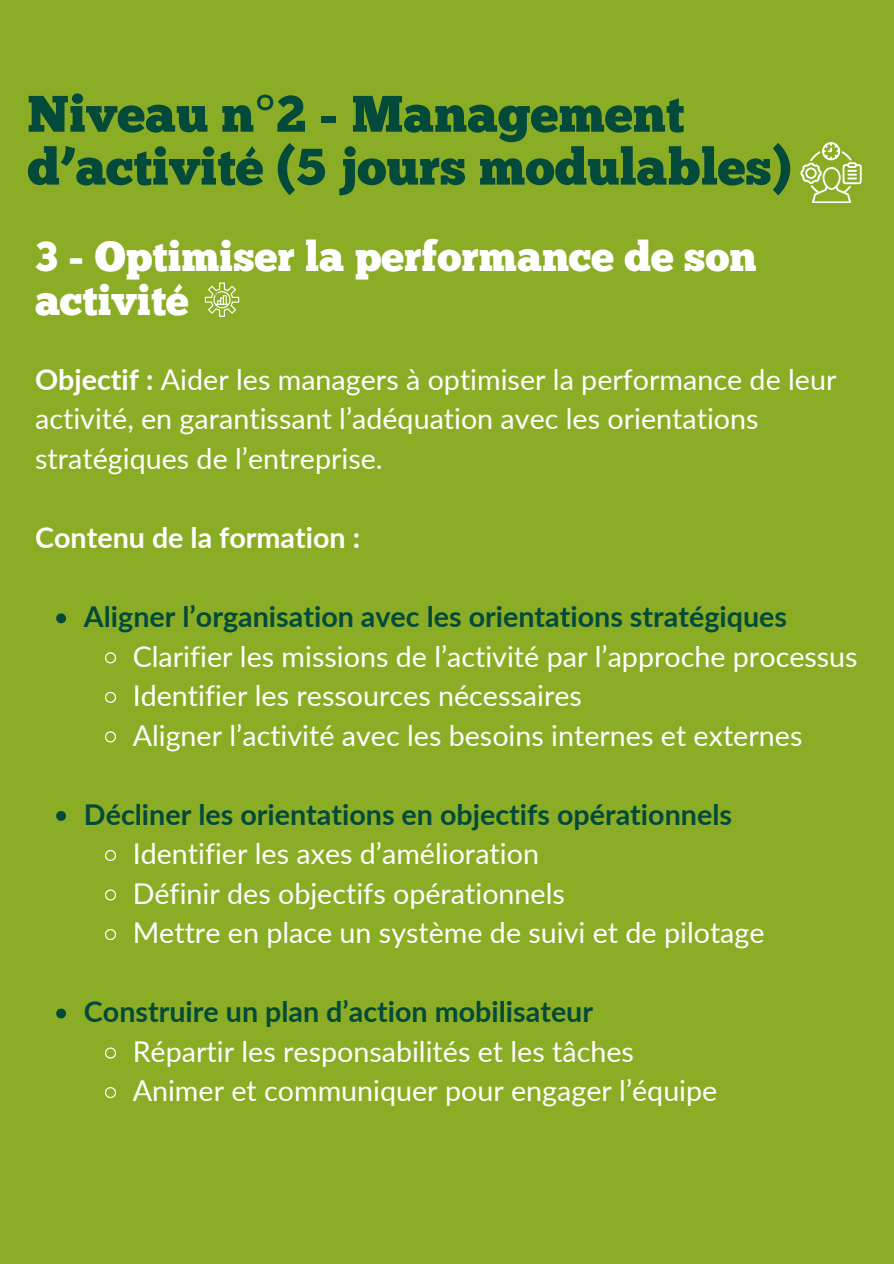
<style>
.page{position:relative;width:894px;height:1264px;background:#fff}
.page>*{position:absolute;margin:0;border:0;box-sizing:border-box;transform-origin:0 0}
.t1{font:51.15px/52.8px "Chunk Five";color:#044a3a}
.t2{font:41.85px/43.3px "Chunk Five";color:#fff}
.t3{font:28.65px/39.5px "Lato";color:#fff}
.t4{font:700 28.65px "Lato";color:#044a3a}
.t5{font:700 28.65px "Lato";color:#fff}
.s1{font-family:"Noto Sans"}
.s2{font-weight:700}
</style>
<div class="page">
<div style="left:0;top:0;width:893px;height:1263px;background:#8bad25"></div>
<svg style="left:56px;top:613px;width:10px;height:10px"></svg>
<svg style="left:105px;top:652px;width:12px;height:12px"></svg>
<svg style="left:105px;top:691px;width:12px;height:12px"></svg>
<svg style="left:105px;top:731px;width:12px;height:12px"></svg>
<svg style="left:56px;top:811px;width:10px;height:9px"></svg>
<svg style="left:105px;top:849px;width:12px;height:12px"></svg>
<svg style="left:105px;top:889px;width:12px;height:12px"></svg>
<svg style="left:105px;top:929px;width:12px;height:11px"></svg>
<svg style="left:56px;top:1008px;width:10px;height:10px"></svg>
<svg style="left:105px;top:1047px;width:12px;height:12px"></svg>
<svg style="left:105px;top:1087px;width:12px;height:11px"></svg>
<svg style="left:205px;top:282px;width:34px;height:35px"></svg>
<svg style="left:800px;top:142px;width:61px;height:61px"></svg>
<p class="t1" style="left:27px;top:92px;width:765px">Niveau n<span class="s1">°</span>2 - Management d’activité (5 jours modulables)</p>
<p class="t2" style="left:35px;top:239px;width:722px">3 - Optimiser la performance de son activité</p>
<h1 class="t3" style="left:35px;top:359px;width:802px"><span class="s2">Objectif :</span> Aider les managers à optimiser la performance de leur activité, en garantissant l’adéquation avec les orientations stratégiques de l’entreprise.</h1>
<p class="t5" style="left:35px;top:519px;width:326px">Contenu de la formation :</p>
<h2 class="t4" style="left:84px;top:598px;width:704px">Aligner l’organisation avec les orientations stratégiques</h2>
<p class="t3" style="left:133px;top:635px;width:726px">Clarifier les missions de l’activité par l’approche processus</p>
<p class="t3" style="left:133px;top:675px;width:451px">Identifier les ressources nécessaires</p>
<h3 class="t3" style="left:133px;top:714px;width:671px">Aligner l’activité avec les besoins internes et externes</h3>
<p class="t4" style="left:84px;top:796px;width:649px">Décliner les orientations en objectifs opérationnels</p>
<p class="t3" style="left:133px;top:833px;width:408px">Identifier les axes d’amélioration</p>
<p class="t3" style="left:133px;top:872px;width:433px">Définir des objectifs opérationnels</p>
<p class="t3" style="left:133px;top:912px;width:633px">Mettre en place un système de suivi et de pilotage</p>
<p class="t4" style="left:84px;top:993px;width:510px">Construire un plan d’action mobilisateur</p>
<p class="t3" style="left:133px;top:1030px;width:502px">Répartir les responsabilités et les tâches</p>
<p class="t3" style="left:133px;top:1070px;width:586px">Animer et communiquer pour engager l’équipe</p>
</div>
